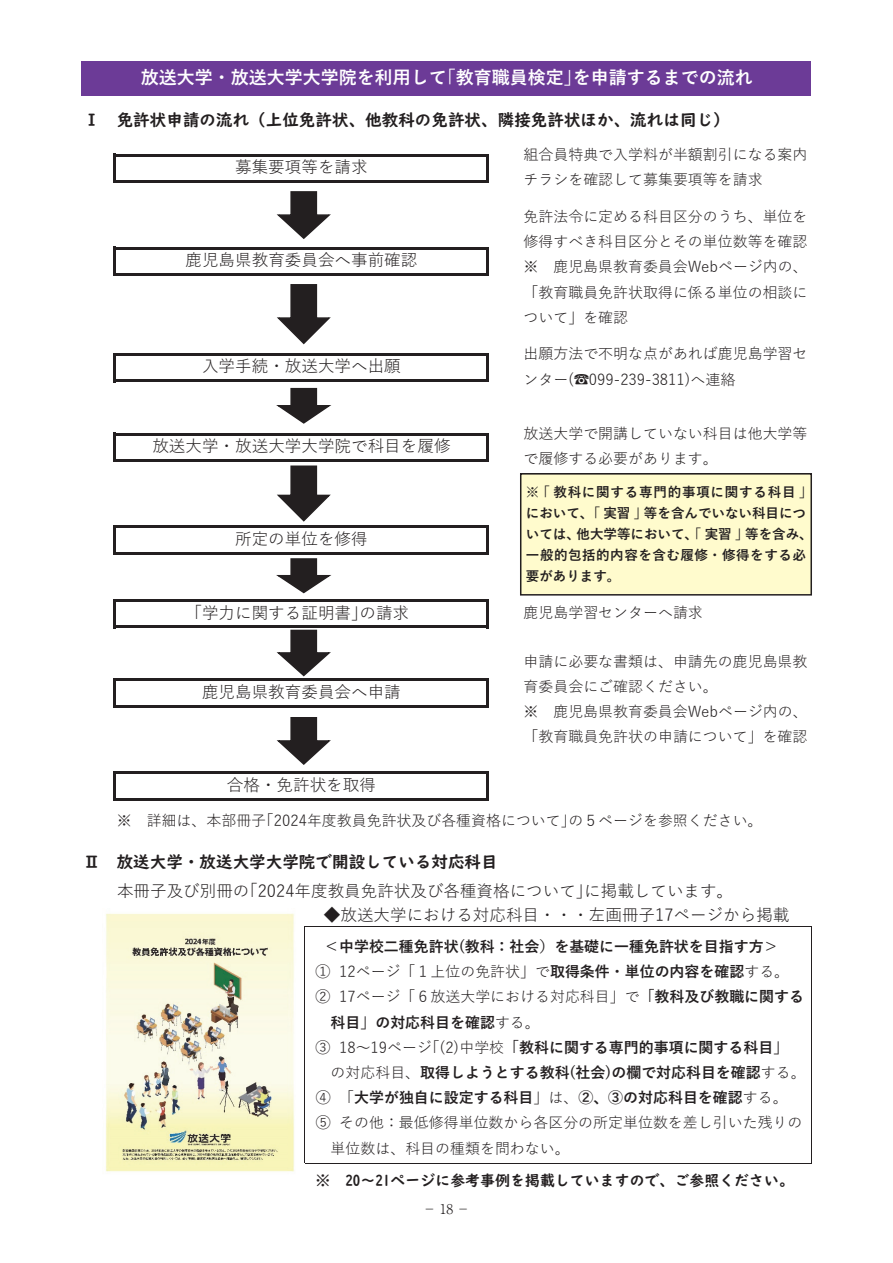
<style>
.page{position:relative;width:893px;height:1263px;background:#fff}
.page>*{position:absolute;margin:0;border:0;box-sizing:border-box;transform-origin:0 0}
.t1{font:700 18px "Yu Gothic";color:#fff}
.t2{font:16.5px "Yu Gothic";color:#231f20}
.t3{font:16.5px "UD Digi Kyokasho N B";color:#231f20}
.t4{font:15px/25.2px "Yu Gothic";color:#231f20}
.t5{font:700 15px "Yu Gothic";color:#231f20}
.t6{font:15px "UD Digi Kyokasho N B";color:#231f20}
.t7{font:700 13.5px/22.8px "Yu Gothic";color:#231f20}
.t8{font:700 13.5px/21px "Yu Gothic";letter-spacing:.02em;color:#231f20}
.t9{font:300 13.5px "Ryumin Pro";color:#231f20}
.s1{font-weight:700}
.s2{font-weight:400}
</style>
<div class="page">
<div style="left:81px;top:61px;width:730px;height:35px;background:#6c3b97"></div>
<hr style="left:113px;top:154px;width:2px;height:29px;background:#231f20">
<hr style="left:486px;top:157px;width:3px;height:26px;background:#231f20">
<hr style="left:113px;top:247px;width:2px;height:29px;background:#231f20">
<hr style="left:486px;top:249px;width:3px;height:27px;background:#231f20">
<hr style="left:113px;top:353px;width:2px;height:29px;background:#231f20">
<hr style="left:486px;top:356px;width:3px;height:26px;background:#231f20">
<hr style="left:113px;top:433px;width:2px;height:29px;background:#231f20">
<hr style="left:486px;top:435px;width:3px;height:27px;background:#231f20">
<hr style="left:113px;top:525px;width:2px;height:30px;background:#231f20">
<hr style="left:486px;top:528px;width:3px;height:27px;background:#231f20">
<hr style="left:113px;top:599px;width:2px;height:29px;background:#231f20">
<hr style="left:486px;top:602px;width:3px;height:26px;background:#231f20">
<hr style="left:113px;top:678px;width:2px;height:30px;background:#231f20">
<hr style="left:486px;top:681px;width:3px;height:27px;background:#231f20">
<hr style="left:113px;top:771px;width:2px;height:30px;background:#231f20">
<hr style="left:486px;top:774px;width:3px;height:27px;background:#231f20">
<hr style="left:811px;top:927px;width:1px;height:236px;background:#231f20">
<hr style="left:305px;top:927px;width:1px;height:236px;background:#231f20">
<hr style="left:115px;top:154px;width:374px;height:3px;background:#231f20">
<hr style="left:115px;top:180px;width:374px;height:3px;background:#231f20">
<hr style="left:115px;top:247px;width:374px;height:2px;background:#231f20">
<hr style="left:115px;top:273px;width:374px;height:3px;background:#231f20">
<hr style="left:115px;top:353px;width:374px;height:3px;background:#231f20">
<hr style="left:115px;top:379px;width:374px;height:3px;background:#231f20">
<hr style="left:115px;top:433px;width:374px;height:2px;background:#231f20">
<hr style="left:115px;top:459px;width:374px;height:3px;background:#231f20">
<hr style="left:115px;top:525px;width:374px;height:3px;background:#231f20">
<hr style="left:115px;top:552px;width:374px;height:3px;background:#231f20">
<hr style="left:115px;top:599px;width:374px;height:3px;background:#231f20">
<hr style="left:115px;top:625px;width:374px;height:3px;background:#231f20">
<hr style="left:115px;top:678px;width:374px;height:3px;background:#231f20">
<hr style="left:115px;top:705px;width:374px;height:3px;background:#231f20">
<hr style="left:115px;top:771px;width:374px;height:3px;background:#231f20">
<hr style="left:115px;top:798px;width:374px;height:3px;background:#231f20">
<hr style="left:305px;top:927px;width:506px;height:1px;background:#231f20">
<hr style="left:305px;top:1163px;width:506px;height:1px;background:#231f20">
<svg style="left:277px;top:284px;width:54px;height:61px"></svg>
<svg style="left:276px;top:387px;width:56px;height:37px"></svg>
<svg style="left:276px;top:191px;width:55px;height:48px"></svg>
<svg style="left:277px;top:465px;width:54px;height:57px"></svg>
<svg style="left:276px;top:558px;width:56px;height:36px"></svg>
<svg style="left:276px;top:629px;width:55px;height:48px"></svg>
<svg style="left:276px;top:717px;width:55px;height:48px"></svg>
<img style="left:106px;top:913px;width:188px;height:259px">
<div style="left:521px;top:474px;width:290px;height:121px;background:#fffbcd"></div>
<div style="left:520px;top:473px;width:292px;height:123px;border:2px solid #231f20"></div>
<p class="t1" style="left:141px;top:67px;width:614px">放送⼤学・放送⼤学⼤学院を利⽤して｢教育職員検定｣を申請するまでの流れ</p>
<p class="t3" style="left:84px;top:110px;width:648px">Ⅰ　免許状申請の流れ（上位免許状、他教科の免許状、隣接免許状ほか、流れは同じ）</p>
<p class="t2" style="left:235px;top:152px;width:134px">募集要項等を請求</p>
<p class="t2" style="left:185px;top:245px;width:233px">⿅児島県教育委員会へ事前確認</p>
<p class="t2" style="left:202px;top:351px;width:200px">⼊学⼿続・放送⼤学へ出願</p>
<p class="t2" style="left:152px;top:431px;width:300px">放送⼤学・放送⼤学⼤学院で科⽬を履修</p>
<p class="t2" style="left:235px;top:524px;width:134px">所定の単位を修得</p>
<p class="t4" style="left:524px;top:140px;width:285px">組合員特典で⼊学料が半額割引になる案内チラシを確認して募集要項等を請求</p>
<p class="t4" style="left:524px;top:202px;width:286px;text-align:justify">免許法令に定める科⽬区分のうち、単位を修得すべき科⽬区分とその単位数等を確認※ ⿅児島県教育委員会Webページ内の、「教育職員免許状取得に係る単位の相談について」を確認</p>
<p class="t4" style="left:524px;top:339px;width:285px">出願⽅法で不明な点があれば⿅児島学習センター(☎099-239-3811)へ連絡</p>
<p class="t4" style="left:524px;top:419px;width:285px">放送⼤学で開講していない科⽬は他⼤学等で履修する必要があります。</p>
<p class="t7" style="left:523px;top:474px;width:285px">※｢教科における専⾨的事項に関する科⽬｣において、｢実習｣等を含んでいない科⽬については、他⼤学等において、｢実習｣等を含み、⼀般的包括的内容を含む履修・修得をする必要があります。</p>
<p class="t8" style="left:526px;top:482px;width:288px">※ ｢教科に関する専門的事項に関する科目｣において、｢実習｣等を含んでいない科目については、他大学等において、｢実習｣等を含み、一般的包括的内容を含む履修・修得をする必要があります。</p>
<p class="t2" style="left:194px;top:597px;width:217px">｢学⼒に関する証明書｣の請求</p>
<p class="t4" style="left:524px;top:598px;width:181px">⿅児島学習センターへ請求</p>
<p class="t4" style="left:524px;top:647px;width:286px">申請に必要な書類は、申請先の⿅児島県教育委員会にご確認ください。<br>※ ⿅児島県教育委員会Webページ内の、「教育職員免許状の申請について」を確認</p>
<p class="t2" style="left:202px;top:677px;width:200px">⿅児島県教育委員会へ申請</p>
<p class="t2" style="left:227px;top:770px;width:151px">合格・免許状を取得</p>
<p class="t4" style="left:117px;top:806px;width:647px">※ 詳細は、本部冊⼦｢2024年度教員免許状及び各種資格について｣の５ページを参照ください。</p>
<p class="t3" style="left:84px;top:852px;width:432px">Ⅱ　放送大学・放送大学大学院で開設している対応科目　</p>
<p class="t2" style="left:117px;top:875px;width:618px">本冊⼦及び別冊の｢2024年度教員免許状及び各種資格について｣に掲載しています。</p>
<p class="t2" style="left:324px;top:900px;width:467px">◆放送⼤学における対応科⽬・・・左画冊⼦17ページから掲載</p>
<p class="t5" style="left:324px;top:938px;width:456px">＜中学校⼆種免許状(教科：社会）を基礎に⼀種免許状を⽬指す⽅＞</p>
<p class="t4" style="left:316px;top:957px;width:475px">① 12ページ「１上位の免許状」で<span class="s1">取得条件・単位の内容を確認</span>する。</p>
<p class="t4" style="left:316px;top:982px;width:490px">② 17ページ「６放送⼤学における対応科⽬」で<span class="s1">「教科及び教職に関する</span></p>
<p class="t5" style="left:331px;top:1014px;width:211px">科⽬」の対応科⽬を確認<span class="s2">する。</span></p>
<p class="t5" style="left:316px;top:1039px;width:467px"><span class="s2">③ 18〜19ページ｢(2)中学校</span>「教科に関する専⾨的事項に関する科⽬｣</p>
<p class="t5" style="left:331px;top:1064px;width:477px"><span class="s2">の対応科⽬、</span>取得しようとする教科(社会)の欄で対応科⽬を確認<span class="s2">する。</span></p>
<p class="t5" style="left:316px;top:1089px;width:473px"><span class="s2">④ 「</span>⼤学が独⾃に設定する科⽬<span class="s2">」は、</span>②、③の対応科⽬を確認<span class="s2">する。</span></p>
<p class="t4" style="left:316px;top:1108px;width:488px">⑤ その他：最低修得単位数から各区分の所定単位数を差し引いた残りの</p>
<p class="t4" style="left:331px;top:1133px;width:241px">単位数は、科⽬の種類を問わない。</p>
<p class="t6" style="left:315px;top:1171px;width:480px">※　20～21ページに参考事例を掲載していますので、ご参照ください。</p>
<p class="t9" style="left:423px;top:1198px;width:49px">－18－</p>
</div>
